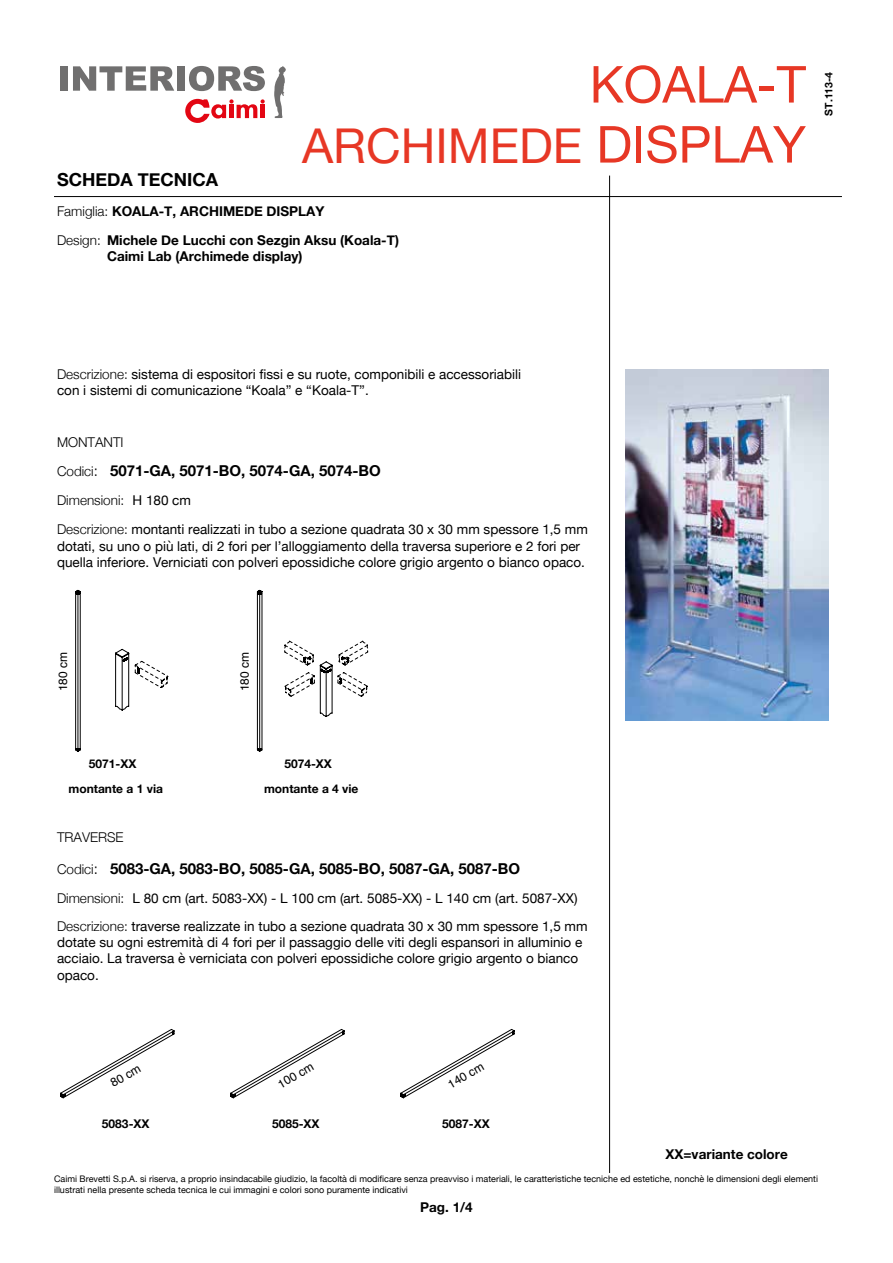
<style>
.page{position:relative;width:893px;height:1263px;background:#fff}
.page>*{position:absolute;margin:0;border:0;box-sizing:border-box;transform-origin:0 0}
.t1{font:51px "Helvetica Neue";color:#e73725}
.t2{font:48px "Helvetica Neue";color:#e73725}
.t3{font:700 18px "Helvetica Neue";color:#000}
.t4{font:700 15px "Helvetica Neue";color:#000}
.t5{font:13.5px/16.2px "Helvetica Neue";color:#000}
.t6{font:700 13.5px/16.2px "Helvetica Neue";color:#000}
.t7{font:300 13.5px "Helvetica Neue";color:#000}
.t8{font:700 12px/25px "Helvetica Neue";color:#000;text-align:center}
.t9{font:12px "Helvetica";color:#000}
.t10{font:700 10.5px "Helvetica Neue";color:#000}
.t11{font:9px/10.8px "Helvetica Neue";color:#000}
.s1{font-size:51px}
.s2{font-weight:300}
.s3{font-weight:300;font-size:13.5px}
.s4{font-weight:400}
</style>
<div class="page">
<svg style="left:60px;top:1029px;width:114px;height:69px"></svg>
<hr style="left:54px;top:196px;width:788px;height:1px;background:#000">
<hr style="left:609px;top:176px;width:1px;height:1013px;background:#000">
<div style="left:54px;top:1174px;width:785px;height:24px;background:#fff"></div>
<svg style="left:75px;top:590px;width:6px;height:161px"></svg>
<svg style="left:135px;top:661px;width:33px;height:27px"></svg>
<svg style="left:115px;top:649px;width:14px;height:61px"></svg>
<svg style="left:257px;top:590px;width:5px;height:161px"></svg>
<svg style="left:284px;top:641px;width:85px;height:76px"></svg>
<svg style="left:230px;top:1029px;width:114px;height:69px"></svg>
<svg style="left:400px;top:1029px;width:114px;height:69px"></svg>
<img style="left:625px;top:370px;width:203px;height:351px">
<div style="left:60px;top:66px;width:8px;height:25px;background:#706f6f"></div>
<svg style="left:73px;top:66px;width:101px;height:25px"></svg>
<div style="left:177px;top:66px;width:8px;height:25px;background:#706f6f"></div>
<svg style="left:189px;top:66px;width:76px;height:25px"></svg>
<svg style="left:274px;top:66px;width:12px;height:52px"></svg>
<svg style="left:185px;top:99px;width:80px;height:24px"></svg>
<h1 class="t1" style="left:590px;top:48px;width:218px">KOALA-T</h1>
<h2 class="t2" style="left:302px;top:111px;width:505px">ARCHIMEDE <span class="s1">DISPLAY</span></h2>
<h3 class="t3" style="left:57px;top:165px;width:163px">SCHEDA TECNICA</h3>
<p class="t6" style="left:57px;top:204px;width:269px"><span class="s2">Famiglia:</span> KOALA-T, ARCHIMEDE DISPLAY</p>
<p class="t6" style="left:107px;top:232px;width:293px;text-indent:-50px"><span class="s2">Design:</span> Michele De Lucchi con Sezgin Aksu (Koala-T)<br>Caimi Lab (Archimede display)</p>
<p class="t10" style="left:821px;top:116px;width:45px;rotate:-90deg">ST.113-4</p>
<p class="t5" style="left:57px;top:367px;width:466px"><span class="s2">Descrizione:</span> sistema di espositori fissi e su ruote, componibili e accessoriabili con i sistemi di comunicazione “Koala” e “Koala-T”.</p>
<p class="t7" style="left:57px;top:431px;width:68px">MONTANTI</p>
<p class="t4" style="left:57px;top:458px;width:325px"><span class="s3">Codici</span><span class="s2">:</span> 5071-GA, 5071-BO, 5074-GA, 5074-BO</p>
<p class="t7" style="left:57px;top:489px;width:136px">Dimensioni: <span class="s4">H 180 cm</span></p>
<p class="t5" style="left:57px;top:522px;width:532px"><span class="s2">Descrizione:</span> montanti realizzati in tubo a sezione quadrata 30 x 30 mm spessore 1,5 mm dotati, su uno o più lati, di 2 fori per l’alloggiamento della traversa superiore e 2 fori per quella inferiore. Verniciati con polveri epossidiche colore grigio argento o bianco opaco.</p>
<p class="t9" style="left:54px;top:691px;width:41px;rotate:-90deg">180 cm</p>
<p class="t8" style="left:69px;top:751px;width:96px">5071-XX montante a 1 via</p>
<p class="t7" style="left:57px;top:826px;width:68px">TRAVERSE</p>
<p class="t9" style="left:235px;top:691px;width:41px;rotate:-90deg">180 cm</p>
<p class="t8" style="left:264px;top:751px;width:96px">5074-XX montante a 4 vie</p>
<p class="t4" style="left:57px;top:856px;width:465px"><span class="s3">Codici</span><span class="s2">:</span> 5083-GA, 5083-BO, 5085-GA, 5085-BO, 5087-GA, 5087-BO</p>
<p class="t5" style="left:57px;top:891px;width:522px"><span class="s2">Dimensioni:</span> L 80 cm (art. 5083-XX) - L 100 cm (art. 5085-XX) - L 140 cm (art. 5087-XX)</p>
<p class="t5" style="left:57px;top:919px;width:532px"><span class="s2">Descrizione:</span> traverse realizzate in tubo a sezione quadrata 30 x 30 mm spessore 1,5 mm dotate su ogni estremità di 4 fori per il passaggio delle viti degli espansori in alluminio e acciaio. La traversa è verniciata con polveri epossidiche colore grigio argento o bianco opaco.</p>
<p class="t9" style="left:107px;top:1075px;width:34px;rotate:-30deg">80 cm</p>
<p class="t8" style="left:102px;top:1111px;width:49px">5083-XX</p>
<p class="t9" style="left:274px;top:1077px;width:41px;rotate:-30deg">100 cm</p>
<p class="t8" style="left:272px;top:1111px;width:49px">5085-XX</p>
<p class="t9" style="left:444px;top:1077px;width:41px;rotate:-30deg">140 cm</p>
<p class="t8" style="left:442px;top:1111px;width:49px">5087-XX</p>
<p class="t6" style="left:665px;top:1146px;width:124px">XX=variante colore</p>
<p class="t11" style="left:54px;top:1174px;width:766px">Caimi Brevetti S.p.A. si riserva, a proprio insindacabile giudizio, la facoltà di modificare senza preavviso i materiali, le caratteristiche tecniche ed estetiche, nonchè le dimensioni degli elementi illustrati nella presente scheda tecnica le cui immagini e colori sono puramente indicativi</p>
<p class="t6" style="left:420px;top:1199px;width:54px">Pag. 1/4</p>
</div>
